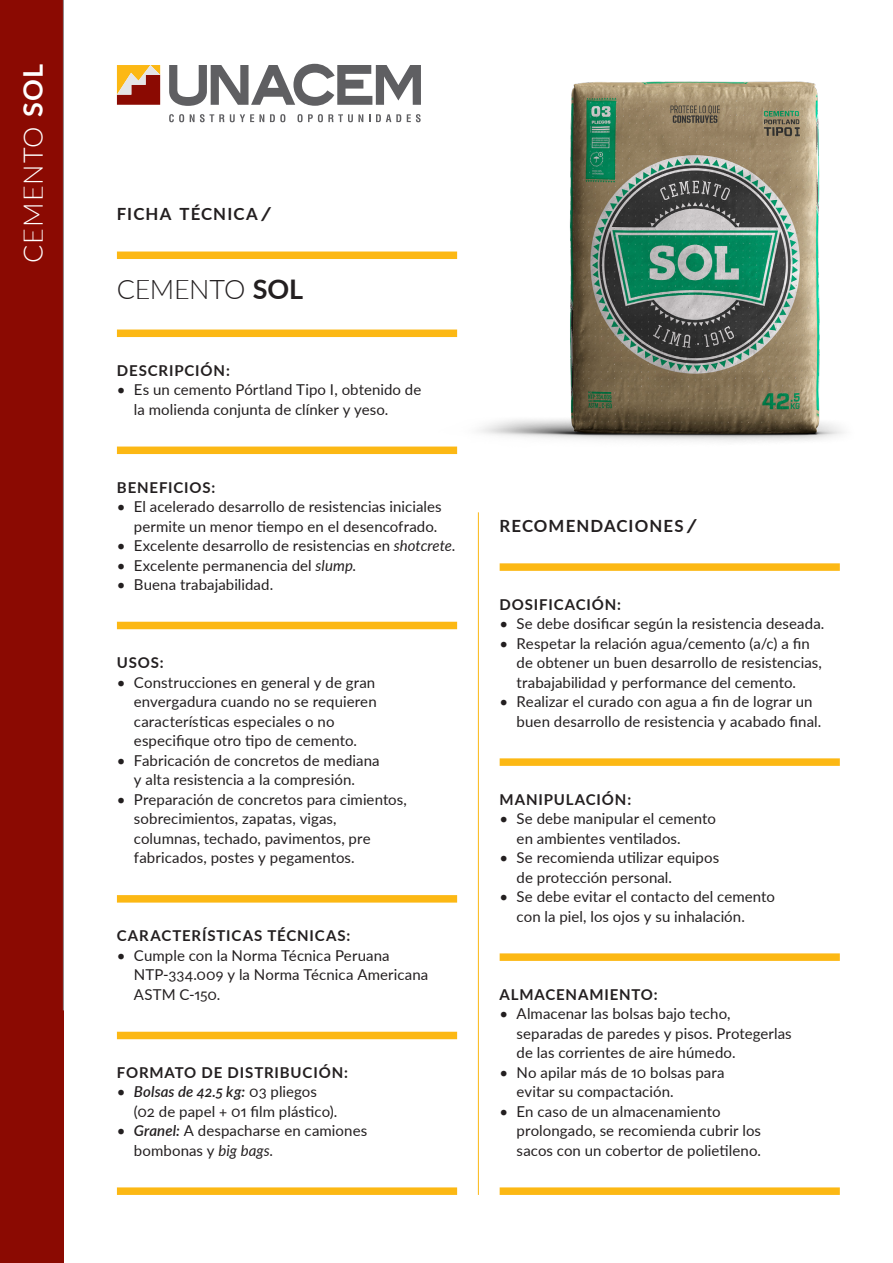
<style>
.page{position:relative;width:893px;height:1263px;background:#fff}
.page>*{position:absolute;margin:0;border:0;box-sizing:border-box;transform-origin:0 0}
.t1{font:300 27px "Lato";letter-spacing:.035em;color:#fff}
.t2{font:300 27px "Lato";letter-spacing:-.015em;color:#231f20}
.Subtítulos_en_blanco{font:700 16.8px "Lato";letter-spacing:.07em;color:#231f20}
.Tabla_Título{font:15px/19.5px "Lato";letter-spacing:.005em;color:#231f20}
.Subtítulo_2_NEGRO{font:700 15px "Lato";letter-spacing:.055em;color:#231f20}
.s1{font-weight:700}
.s2{font-size:24px}
.s3{font-style:italic}
.s4{font-weight:600;font-style:italic}
</style>
<div class="page">
<img style="left:421px;top:81px;width:423px;height:374px">
<div style="left:117px;top:622px;width:340px;height:7px;background:#fcb814"></div>
<div style="left:0;top:0;width:64px;height:1263px;background:#8b0a02"></div>
<hr style="left:63px;top:0;width:1px;height:1010px;background:#939598">
<div style="left:117px;top:446px;width:340px;height:8px;background:#fcb814"></div>
<div style="left:117px;top:329px;width:340px;height:8px;background:#fcb814"></div>
<div style="left:117px;top:895px;width:340px;height:7px;background:#fcb814"></div>
<div style="left:117px;top:1032px;width:340px;height:7px;background:#fcb814"></div>
<div style="left:117px;top:1187px;width:340px;height:8px;background:#fcb814"></div>
<svg style="left:169px;top:114px;width:15px;height:8px"></svg>
<svg style="left:190px;top:114px;width:34px;height:8px"></svg>
<svg style="left:230px;top:114px;width:34px;height:8px"></svg>
<svg style="left:270px;top:114px;width:15px;height:8px"></svg>
<svg style="left:297px;top:114px;width:66px;height:8px"></svg>
<svg style="left:376px;top:114px;width:25px;height:8px"></svg>
<svg style="left:407px;top:114px;width:14px;height:8px"></svg>
<svg style="left:169px;top:64px;width:252px;height:42px"></svg>
<svg style="left:117px;top:65px;width:43px;height:40px;background:#bf6c3b"></svg>
<div style="left:117px;top:251px;width:340px;height:8px;background:#fcb814"></div>
<div style="left:500px;top:563px;width:340px;height:8px;background:#fcb814"></div>
<div style="left:500px;top:758px;width:340px;height:8px;background:#fcb814"></div>
<div style="left:500px;top:953px;width:340px;height:8px;background:#fcb814"></div>
<div style="left:500px;top:1187px;width:340px;height:8px;background:#fcb814"></div>
<hr style="left:478px;top:512px;width:1px;height:683px;background:#fcb814">
<p class="t1" style="left:14px;top:263px;width:200px;rotate:-90deg">CEMENTO <span class="s1">SOL</span></p>
<p class="Subtítulos_en_blanco" style="left:117px;top:201px;width:161px">FICHA TÉCNICA <span class="s2">̷</span></p>
<p class="t2" style="left:117px;top:270px;width:188px">CEMENTO <span class="s1">SOL</span></p>
<p class="Subtítulo_2_NEGRO" style="left:117px;top:359px;width:114px">DESCRIPCIÓN:</p>
<p class="Tabla_Título" style="left:134px;top:379px;width:289px;text-indent:-17px">• Es un cemento Pórtland Tipo I, obtenido de la molienda conjunta de clínker y yeso.</p>
<p class="Subtítulo_2_NEGRO" style="left:117px;top:476px;width:100px">BENEFICIOS:</p>
<p class="Tabla_Título" style="left:117px;top:496px;width:326px;text-align:right">• El acelerado desarrollo de resistencias iniciales permite un menor tiempo en el desencofrado.</p>
<p class="Tabla_Título" style="left:117px;top:535px;width:340px">• Excelente desarrollo de resistencias en <span class="s3">shotcrete</span>.</p>
<p class="Tabla_Título" style="left:117px;top:555px;width:241px">• Excelente permanencia del <span class="s3">slump</span>.</p>
<p class="Tabla_Título" style="left:117px;top:574px;width:158px">• Buena trabajabilidad.</p>
<p class="Subtítulo_2_NEGRO" style="left:117px;top:652px;width:48px">USOS:</p>
<p class="Tabla_Título" style="left:134px;top:672px;width:244px;text-indent:-17px">• Construcciones en general y de gran envergadura cuando no se requieren características especiales o no especifique otro tipo de cemento.</p>
<p class="Tabla_Título" style="left:117px;top:750px;width:264px;text-align:center">• Fabricación de concretos de mediana y alta resistencia a la compresión.</p>
<p class="Tabla_Título" style="left:134px;top:789px;width:274px;text-indent:-17px">• Preparación de concretos para cimientos, sobrecimientos, zapatas, vigas,<br>columnas, techado, pavimentos, pre fabricados, postes y pegamentos.</p>
<p class="Subtítulo_2_NEGRO" style="left:117px;top:925px;width:235px">CARACTERÍSTICAS TÉCNICAS:</p>
<p class="Tabla_Título" style="left:134px;top:945px;width:296px;text-indent:-17px">• Cumple con la Norma Técnica Peruana<br>NTP-334.009 y la Norma Técnica Americana<br>ASTM C-150.</p>
<p class="Subtítulo_2_NEGRO" style="left:117px;top:1061px;width:233px">FORMATO DE DISTRIBUCIÓN:</p>
<p class="Tabla_Título" style="left:134px;top:1081px;width:205px;text-indent:-17px">• <span class="s4">Bolsas de 42.5 kg:</span> 03 pliegos (02 de papel + 01 film plástico).</p>
<p class="Tabla_Título" style="left:134px;top:1120px;width:235px;text-indent:-17px">• <span class="s4">Granel:</span> A despacharse en camiones bombonas y <span class="s3">big bags</span>.</p>
<p class="Subtítulos_en_blanco" style="left:500px;top:513px;width:204px">RECOMENDACIONES <span class="s2">̷</span></p>
<p class="Subtítulo_2_NEGRO" style="left:500px;top:593px;width:123px">DOSIFICACIÓN:</p>
<p class="Tabla_Título" style="left:500px;top:613px;width:326px">• Se debe dosificar según la resistencia deseada.</p>
<p class="Tabla_Título" style="left:517px;top:633px;width:307px;text-indent:-17px">• Respetar la relación agua/cemento (a/c) a fin de obtener un buen desarrollo de resistencias, trabajabilidad y performance del cemento.</p>
<p class="Tabla_Título" style="left:517px;top:691px;width:306px;text-indent:-17px">• Realizar el curado con agua a fin de lograr un buen desarrollo de resistencia y acabado final.</p>
<p class="Subtítulo_2_NEGRO" style="left:500px;top:788px;width:133px">MANIPULACIÓN:</p>
<p class="Tabla_Título" style="left:517px;top:808px;width:201px;text-indent:-17px">• Se debe manipular el cemento en ambientes ventilados.</p>
<p class="Tabla_Título" style="left:517px;top:847px;width:204px;text-indent:-17px">• Se recomienda utilizar equipos de protección personal.</p>
<p class="Tabla_Título" style="left:517px;top:886px;width:260px;text-indent:-17px">• Se debe evitar el contacto del cemento con la piel, los ojos y su inhalación.</p>
<p class="Subtítulo_2_NEGRO" style="left:500px;top:983px;width:160px">ALMACENAMIENTO:</p>
<p class="Tabla_Título" style="left:517px;top:1003px;width:277px;text-indent:-17px">• Almacenar las bolsas bajo techo, separadas de paredes y pisos. Protegerlas de las corrientes de aire húmedo.</p>
<p class="Tabla_Título" style="left:517px;top:1062px;width:209px;text-indent:-17px">• No apilar más de 10 bolsas para evitar su compactación.</p>
<p class="Tabla_Título" style="left:517px;top:1101px;width:246px;text-indent:-17px">• En caso de un almacenamiento prolongado, se recomienda cubrir los sacos con un cobertor de polietileno.</p>
</div>
